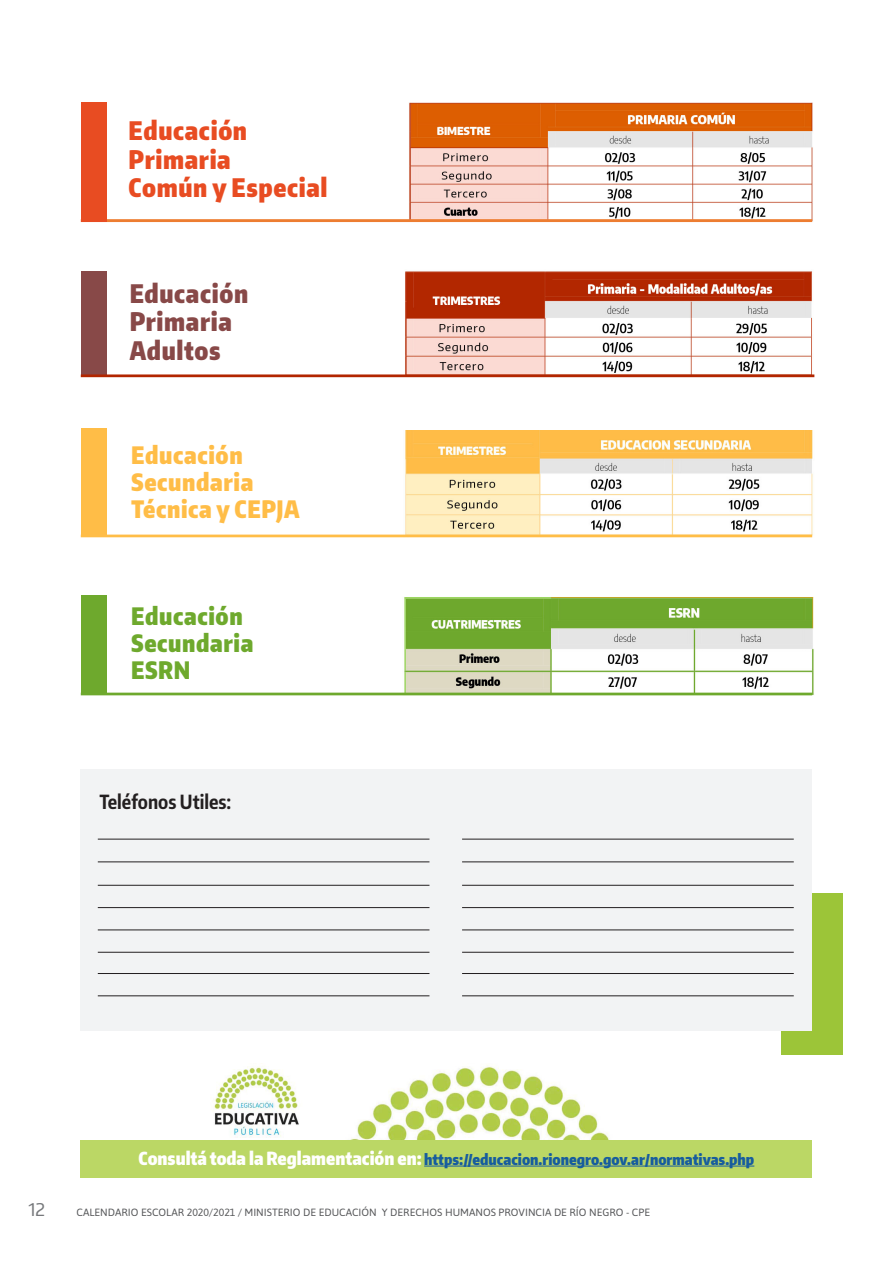
<style>
.page{position:relative;width:893px;height:1263px;background:#fff}
.page>*{position:absolute;margin:0;border:0;box-sizing:border-box;transform-origin:0 0}
.t1{font:900 25.5px/28.5px "Encode Sans Compressed";letter-spacing:.025em;color:#e84c22}
.t2{font:900 25.5px/28.5px "Encode Sans Compressed";letter-spacing:.025em;color:#884948}
.t3{font:900 24px/27px "Encode Sans Compressed";letter-spacing:.025em;color:#ffbd47}
.t4{font:900 24px/27px "Encode Sans Compressed";letter-spacing:.025em;color:#6ea92d}
.t5{font:700 19.5px "Encode Sans Compressed";color:#231f20}
.t6{font:17.55px "Encode Sans";color:#76787b}
.t7{font:900 15px "Encode Sans Compressed";color:#175d9e}
.t8{font:10.5px "Asap";color:#57585a}
.s1{font-size:18px;color:#fff}
</style>
<div class="page">
<img style="left:403px;top:597px;width:411px;height:99px">
<img style="left:409px;top:102px;width:404px;height:119px">
<div style="left:782px;top:893px;width:61px;height:162px;background:#9cc538"></div>
<hr style="left:81px;top:693px;width:731px;height:2px;background:#6ea92d">
<img style="left:404px;top:431px;width:409px;height:106px">
<img style="left:405px;top:271px;width:407px;height:103px">
<hr style="left:81px;top:219px;width:731px;height:3px;background:#ed7d31">
<img style="left:214px;top:1065px;width:395px;height:75px">
<div style="left:81px;top:1140px;width:731px;height:38px;background:#bbd765"></div>
<hr style="left:424px;top:1166px;width:330px;height:1px;background:#175d9e">
<div style="left:81px;top:770px;width:731px;height:261px;background:#f2f3f4"></div>
<div style="left:81px;top:102px;width:25px;height:119px;background:#e84c22"></div>
<div style="left:81px;top:271px;width:25px;height:104px;background:#884948"></div>
<div style="left:81px;top:428px;width:25px;height:109px;background:#ffbd47"></div>
<div style="left:81px;top:596px;width:25px;height:98px;background:#6ea92d"></div>
<hr style="left:81px;top:535px;width:731px;height:2px;background:#ffbd47">
<hr style="left:98px;top:839px;width:331px;height:1px;background:#231f20">
<hr style="left:462px;top:839px;width:332px;height:1px;background:#231f20">
<hr style="left:98px;top:861px;width:331px;height:1px;background:#231f20">
<hr style="left:462px;top:861px;width:332px;height:1px;background:#231f20">
<hr style="left:98px;top:885px;width:331px;height:1px;background:#231f20">
<hr style="left:462px;top:885px;width:332px;height:1px;background:#231f20">
<hr style="left:98px;top:907px;width:331px;height:1px;background:#231f20">
<hr style="left:462px;top:907px;width:332px;height:1px;background:#231f20">
<hr style="left:98px;top:929px;width:331px;height:1px;background:#231f20">
<hr style="left:462px;top:929px;width:332px;height:1px;background:#231f20">
<hr style="left:98px;top:952px;width:331px;height:1px;background:#231f20">
<hr style="left:462px;top:952px;width:332px;height:1px;background:#231f20">
<hr style="left:98px;top:973px;width:331px;height:1px;background:#231f20">
<hr style="left:462px;top:973px;width:332px;height:1px;background:#231f20">
<hr style="left:98px;top:995px;width:331px;height:1px;background:#231f20">
<hr style="left:462px;top:995px;width:332px;height:1px;background:#231f20">
<hr style="left:81px;top:374px;width:733px;height:3px;background:#b22600">
<h1 class="t1" style="left:129px;top:115px;width:200px">Educación<br>Primaria<br>Común y Especial</h1>
<h1 class="t2" style="left:130px;top:278px;width:120px">Educación<br>Primaria<br>Adultos</h1>
<h2 class="t3" style="left:131px;top:441px;width:170px">Educación<br>Secundaria<br>Técnica y CEPJA</h2>
<h2 class="t4" style="left:131px;top:602px;width:124px">Educación<br>Secundaria<br>ESRN</h2>
<h3 class="t5" style="left:99px;top:789px;width:134px">Teléfonos Utiles:</h3>
<h3 class="t7" style="left:139px;top:1149px;width:617px"><span class="s1">Consultá toda la Reglamentación en:</span> https://educacion.rionegro.gov.ar/normativas.php</h3>
<h3 class="t6" style="left:28px;top:1198px;width:18px">12</h3>
<p class="t8" style="left:77px;top:1205px;width:575px">CALENDARIO ESCOLAR 2020/2021 / MINISTERIO DE EDUCACIÓN Y DERECHOS HUMANOS PROVINCIA DE RÍO NEGRO - CPE</p>
</div>
